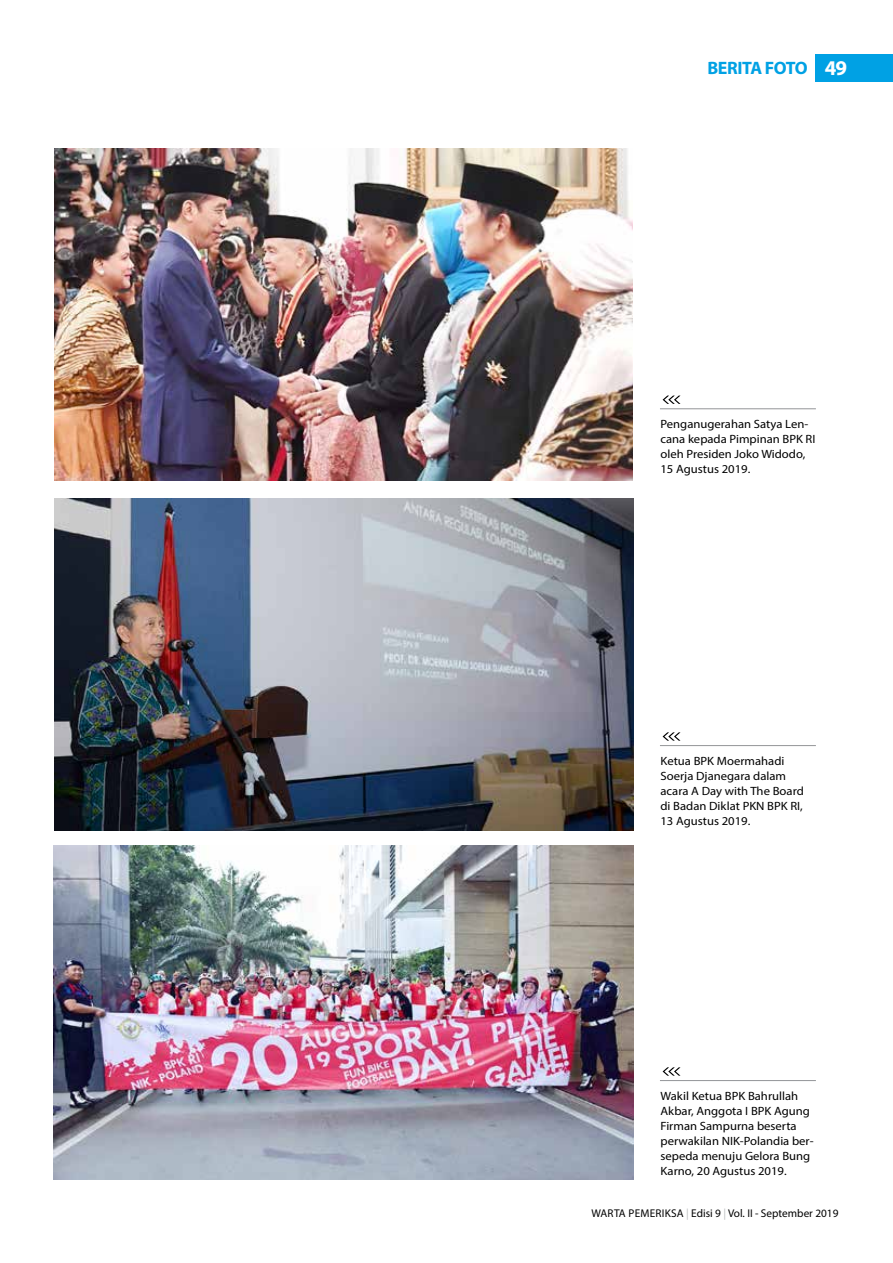
<style>
.page{position:relative;width:893px;height:1263px;background:#fff}
.page>*{position:absolute;margin:0;border:0;box-sizing:border-box;transform-origin:0 0}
.t1{font:700 21px "Myriad Pro";color:#fff}
.t2{font:700 18px "Myriad Pro";letter-spacing:-.02em;color:#00a1e4}
.t3{font:12px/15px "Myriad Pro";color:#000;scale:1.06 1}
.t4{font:11.25px "Myriad Pro";color:#000}
.s1{color:#bcbec0}
</style>
<div class="page">
<div style="left:816px;top:54px;width:77px;height:27px;background:#00a1e4"></div>
<img style="left:54px;top:845px;width:580px;height:335px">
<img style="left:54px;top:149px;width:579px;height:331px">
<img style="left:54px;top:498px;width:580px;height:332px">
<hr style="left:660px;top:408px;width:156px;height:1px;background:#939598">
<hr style="left:660px;top:745px;width:156px;height:1px;background:#939598">
<hr style="left:660px;top:1080px;width:156px;height:1px;background:#939598">
<svg style="left:663px;top:396px;width:17px;height:8px"></svg>
<svg style="left:663px;top:732px;width:17px;height:9px"></svg>
<svg style="left:663px;top:1067px;width:17px;height:9px"></svg>
<h2 class="t2" style="left:707px;top:56px;width:102px">BERITA FOTO</h2>
<h1 class="t1" style="left:825px;top:54px;width:24px">49</h1>
<p class="t3" style="left:660px;top:417px;width:148px">Penganugerahan Satya Len&shy;cana kepada Pimpinan BPK RI oleh Presiden Joko Widodo,<br>15 Agustus 2019.</p>
<p class="t3" style="left:660px;top:753px;width:137px">Ketua BPK Moermahadi<br>Soerja Djanegara dalam acara A Day with The Board di Badan Diklat PKN BPK RI,<br>13 Agustus 2019.</p>
<p class="t3" style="left:660px;top:1088px;width:146px">Wakil Ketua BPK Bahrullah<br>Akbar, Anggota I BPK Agung<br>Firman Sampurna beserta perwakilan NIK-Polandia ber&shy;sepeda menuju Gelora Bung<br>Karno, 20 Agustus 2019.</p>
<p class="t4" style="left:591px;top:1207px;width:249px">WARTA PEMERIKSA <span class="s1">|</span> Edisi 9 <span class="s1">|</span> Vol. II - September 2019</p>
</div>
